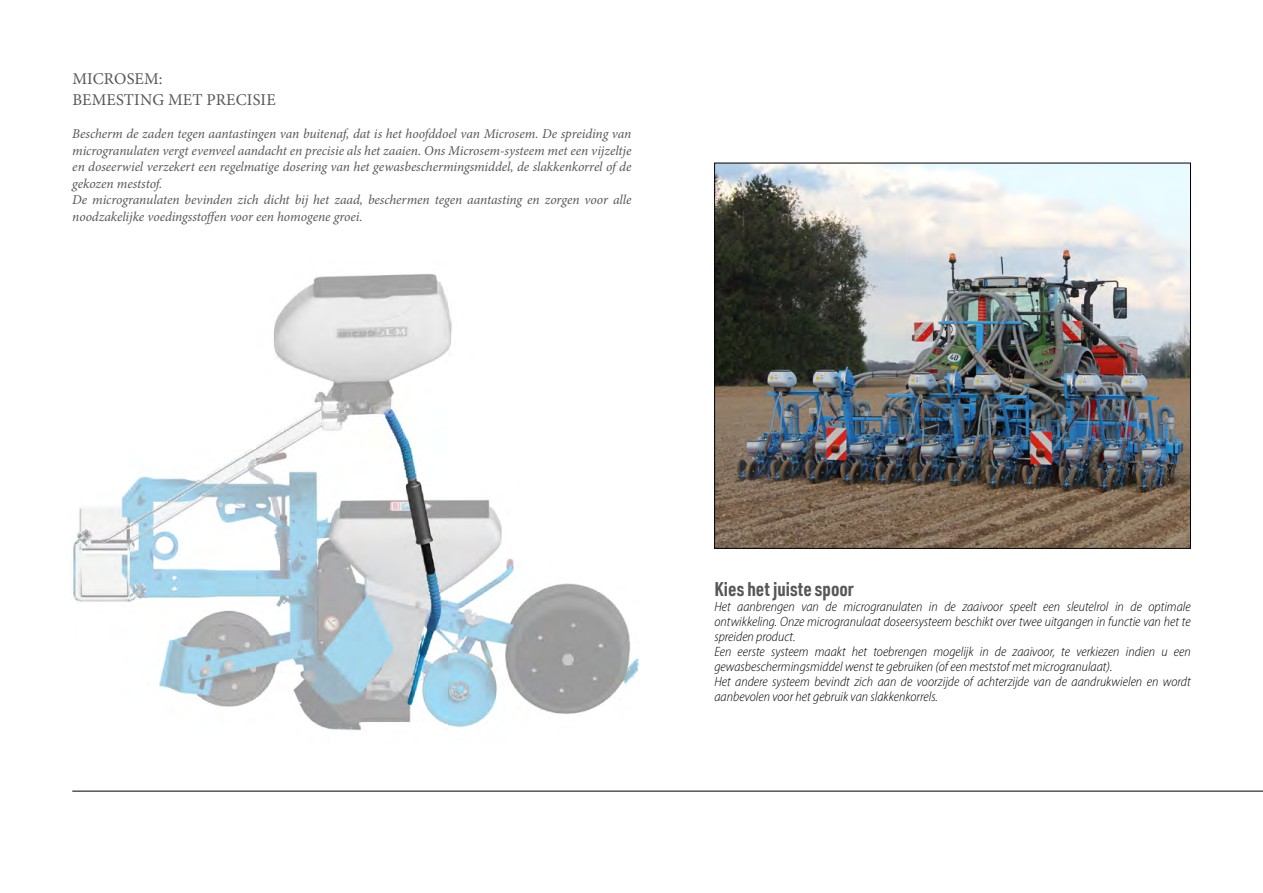
<style>
.page{position:relative;width:1263px;height:893px;background:#fff}
.page>*{position:absolute;margin:0;border:0;box-sizing:border-box;transform-origin:0 0}
.t1{font:700 19.5px "URWDIN Cond";color:#575756}
.t2{font:16.5px "Minion Pro";letter-spacing:.01em;color:#575756}
.t3{font:italic 13.5px/15px "Myriad Variable Concept";color:#000}
.t4{font:italic 13.5px/16.5px "Minion Pro";letter-spacing:-.005em;color:#575756;text-align:justify}
</style>
<div class="page">
<hr style="left:72px;top:791px;width:1191px;height:1px;background:#000">
<img style="left:73px;top:274px;width:567px;height:457px">
<img style="left:716px;top:165px;width:473px;height:382px">
<p class="t2" style="left:72px;top:68px;width:92px">MICROSEM:</p>
<p class="t2" style="left:72px;top:89px;width:205px">BEMESTING MET PRECISIE</p>
<p class="t4" style="left:72px;top:126px;width:561px">Bescherm de zaden tegen aantastingen van buitenaf, dat is het hoofddoel van Microsem. De spreiding van microgranulaten vergt evenveel aandacht en precisie als het zaaien. Ons Microsem-systeem met een vijzeltje en doseerwiel verzekert een regelmatige dosering van het gewasbeschermingsmiddel, de slakkenkorrel of de gekozen meststof.</p>
<p class="t4" style="left:72px;top:192px;width:561px">De microgranulaten bevinden zich dicht bij het zaad, beschermen tegen aantasting en zorgen voor alle noodzakelijke voedingsstoffen voor een homogene groei.</p>
<p class="t1" style="left:714px;top:576px;width:141px">Kies het juiste spoor</p>
<p class="t3" style="left:714px;top:599px;width:478px;text-align:justify">Het aanbrengen van de microgranulaten in de zaaivoor speelt een sleutelrol in de optimale ontwikkeling. Onze microgranulaat doseersysteem beschikt over twee uitgangen in functie van het te spreiden product.</p>
<p class="t3" style="left:714px;top:644px;width:478px">Een eerste systeem maakt het toebrengen mogelijk in de zaaivoor, te verkiezen indien u een gewasbeschermingsmiddel wenst te gebruiken (of een meststof met microgranulaat).</p>
<p class="t3" style="left:714px;top:674px;width:478px">Het andere systeem bevindt zich aan de voorzijde of achterzijde van de aandrukwielen en wordt aanbevolen voor het gebruik van slakkenkorrels.</p>
</div>
